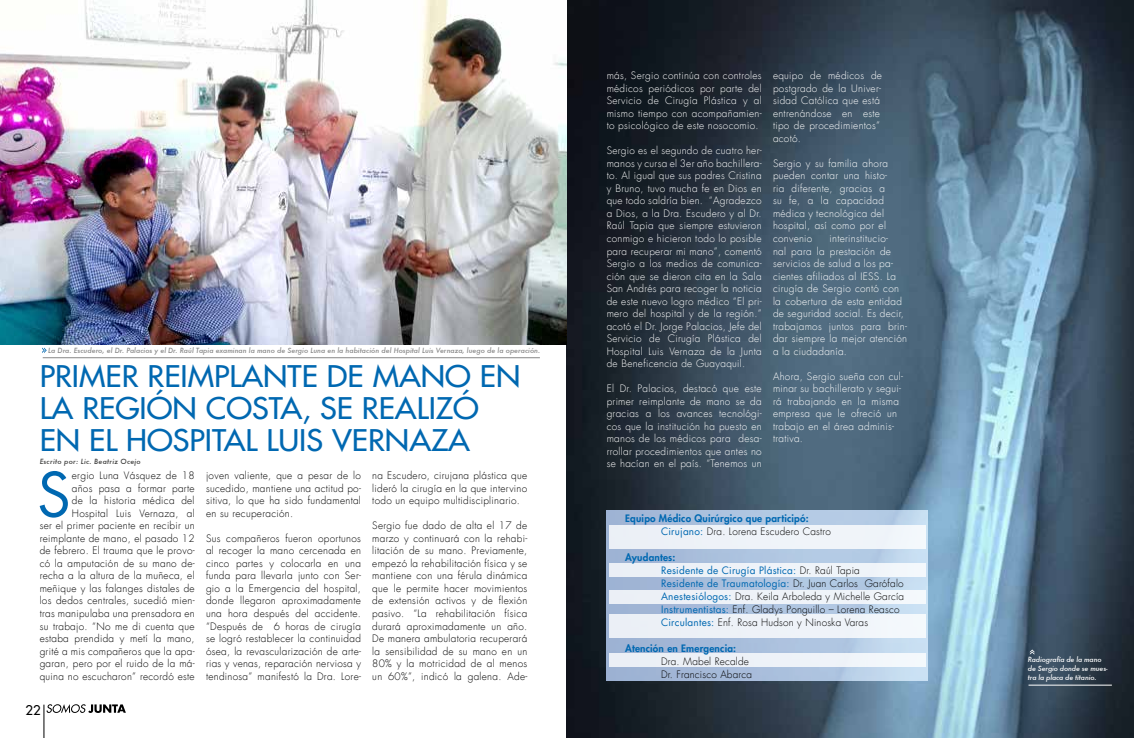
<style>
.page{position:relative;width:1134px;height:738px;background:#fff}
.page>*{position:absolute;margin:0;border:0;box-sizing:border-box;transform-origin:0 0}
.t1{font:59.7px "Futura";color:#0068b1}
.t2{font:29px/32px "Futura LT";color:#0068b1;scale:1.07 1}
.t3{font:13px "Futura LT";color:#000}
.t4{font:300 10px/12.5px "Futura";letter-spacing:.03em;color:#000;text-align:justify}
.t5{font:300 10px/12.5px "Futura";letter-spacing:.03em;color:#fff}
.t6{font:800 10px/13px "Futura";letter-spacing:.02em;color:#0068b1}
.t7{font:italic 500 7px "Futura";color:#878787}
.t8{font:italic 500 7px/9px "Futura";letter-spacing:-.02em;color:#fff}
.t9{font:italic 500 7px "Futura";letter-spacing:.03em;color:#3c3c3b}
.s1{font-weight:400}
.s2{font-weight:300;color:#000}
.s3{font-weight:800;color:#0068b1}
.s4{font-weight:400;color:#0068b1}
</style>
<div class="page">
<hr style="left:43px;top:704px;width:1px;height:33px;background:#000">
<svg style="left:47px;top:704px;width:79px;height:8px"></svg>
<img style="left:567px;top:0;width:567px;height:737px">
<svg style="left:607px;top:510px;width:321px;height:170px;background:#b1c6e0"></svg>
<div style="left:609px;top:524px;width:317px;height:24px;background:#eff3f9"></div>
<div style="left:609px;top:562px;width:317px;height:14px;background:#eff3f9"></div>
<div style="left:609px;top:589px;width:317px;height:14px;background:#eef3f8"></div>
<div style="left:609px;top:653px;width:317px;height:14px;background:#eef2f8"></div>
<div style="left:609px;top:613px;width:317px;height:24px;background:#eef2f8"></div>
<img style="left:0;top:0;width:567px;height:344px">
<hr style="left:43px;top:357px;width:497px;height:1px;background:#878787">
<svg style="left:42px;top:347px;width:5px;height:6px"></svg>
<hr style="left:1028px;top:684px;width:84px;height:1px;background:#fff">
<svg style="left:1029px;top:649px;width:6px;height:4px"></svg>
<p class="t7" style="left:48px;top:345px;width:493px">La Dra. Escudero, el Dr. Palacios y el Dr. Raúl Tapia examinan la mano de Sergio Luna en la habitación del Hospital Luis Vernaza, luego de la operación.</p>
<h2 class="t2" style="left:40px;top:360px;width:451px">PRIMER REIMPLANTE DE MANO EN<br>LA REGIÓN COSTA, SE REALIZÓ<br>EN EL HOSPITAL LUIS VERNAZA</h2>
<h1 class="t1" style="left:37px;top:453px;width:35px">S</h1>
<p class="t9" style="left:40px;top:456px;width:103px">Escrito por: Lic. Beatriz Ocejo</p>
<p class="t4" style="left:40px;top:469px;width:156px;text-align:right">ergio Luna Vásquez de 18<br>años pasa a formar parte<br>de la historia médica del<br>Hospital Luis Vernaza, al<br>ser el primer paciente en recibir un reimplante de mano, el pasado 12 de febrero. El trauma que le provo&shy;có la amputación de su mano de&shy;recha a la altura de la muñeca, el meñique y las falanges distales de los dedos centrales, sucedió mien&shy;tras manipulaba una prensadora en su trabajo. “No me di cuenta que estaba prendida y metí la mano, grité a mis compañeros que la apa&shy;garan, pero por el ruido de la má&shy;quina no escucharon” recordó este</p>
<p class="t4" style="left:206px;top:469px;width:156px">joven valiente, que a pesar de lo sucedido, mantiene una actitud po&shy;sitiva, lo que ha sido fundamental en su recuperación.</p>
<p class="t4" style="left:206px;top:531px;width:156px">Sus compañeros fueron oportunos al recoger la mano cercenada en cinco partes y colocarla en una funda para llevarla junto con Ser&shy;gio a la Emergencia del hospital, donde llegaron aproximadamente una hora después del accidente. “Después de 6 horas de cirugía se logró restablecer la continuidad ósea, la revascularización de arte&shy;rias y venas, reparación nerviosa y tendinosa” manifestó la Dra. Lore-</p>
<p class="t4" style="left:372px;top:469px;width:156px">na Escudero, cirujana plástica que lideró la cirugía en la que intervino todo un equipo multidisciplinario.</p>
<p class="t4" style="left:372px;top:519px;width:156px">Sergio fue dado de alta el 17 de marzo y continuará con la rehabi&shy;litación de su mano. Previamente, empezó la rehabilitación física y se mantiene con una férula dinámica que le permite hacer movimientos de extensión activos y de flexión pasivo. “La rehabilitación física durará aproximadamente un año.<br>De manera ambulatoria recuperará la sensibilidad de su mano en un 80% y la motricidad de al menos un 60%”, indicó la galena. Ade-</p>
<h3 class="t3" style="left:26px;top:700px;width:17px">22</h3>
<p class="t5" style="left:607px;top:69px;width:156px;text-align:justify">más, Sergio continúa con controles médicos periódicos por parte del Servicio de Cirugía Plástica y al mismo tiempo con acompañamien&shy;to psicológico de este nosocomio.</p>
<p class="t5" style="left:607px;top:144px;width:156px;text-align:justify">Sergio es el segundo de cuatro her&shy;manos y cursa el 3er año bachillera&shy;to. Al igual que sus padres Cristina y Bruno, tuvo mucha fe en Dios en que todo saldría bien. “Agradezco a Dios, a la Dra. Escudero y al Dr.<br>Raúl Tapia que siempre estuvieron conmigo e hicieron todo lo posible para recuperar mi mano”, comentó Sergio a los medios de comunica&shy;ción que se dieron cita en la Sala San Andrés para recoger la noticia de este nuevo logro médico “El pri&shy;mero del hospital y de la región.” acotó el Dr. Jorge Palacios, Jefe del Servicio de Cirugía Plástica del Hospital Luis Vernaza de la Junta de Beneficencia de Guayaquil.</p>
<p class="t5" style="left:607px;top:382px;width:156px;text-align:justify">El Dr. Palacios, destacó que este primer reimplante de mano se da gracias a los avances tecnológi&shy;cos que la institución ha puesto en manos de los médicos para desa&shy;rrollar procedimientos que antes no se hacían en el país. “Tenemos un</p>
<p class="t5" style="left:773px;top:69px;width:110px">equipo de médicos de postgrado de la Univer&shy;sidad Católica que está entrenándose en este tipo de procedimientos” acotó.</p>
<p class="t5" style="left:773px;top:157px;width:117px">Sergio y su familia ahora pueden contar una histo&shy;ria diferente, gracias a su fe, a la capacidad médica y tecnológica del hospital, así como por el convenio</p>
<p class="t5" style="left:773px;top:232px;width:135px;text-indent:57px">interinstitucio-<br>nal para la prestación de servicios de salud a los pa&shy;cientes afiliados al IESS. La cirugía de Sergio contó con la cobertura de esta entidad de seguridad social. Es decir, trabajamos juntos para brin&shy;dar siempre la mejor atención a la ciudadanía.</p>
<p class="t5" style="left:773px;top:369px;width:131px">Ahora, Sergio sueña con cul&shy;minar su bachillerato y segui&shy;rá trabajando en la misma empresa que le ofreció un trabajo en el área adminis&shy;trativa.</p>
<p class="t6" style="left:661px;top:510px;width:171px;text-indent:-36px">Equipo Médico Quirúrgico que participó:<br><span class="s1">Cirujano:</span> <span class="s2">Dra. Lorena Escudero Castro</span></p>
<p class="t4" style="left:661px;top:550px;width:245px;line-height:13px;text-align:left;text-indent:-36px"><span class="s3">Ayudantes:<br></span><span class="s4">Residente de Cirugía Plástica:</span> Dr. Raúl Tapia <span class="s4">Residente de Traumatología:</span> Dr. Juan Carlos Garófalo <span class="s4">Anestesiólogos:</span> Dra. Keila Arboleda y Michelle García <span class="s4">Instrumentistas:</span> Enf. Gladys Ponguillo – Lorena Reasco <span class="s4">Circulantes:</span> Enf. Rosa Hudson y Ninoska Varas</p>
<p class="t6" style="left:625px;top:640px;width:113px">Atención en Emergencia:</p>
<p class="t4" style="left:661px;top:654px;width:92px;line-height:13px">Dra. Mabel Recalde<br>Dr. Francisco Abarca</p>
<p class="t8" style="left:1028px;top:654px;width:81px">Radiografía de la mano de Sergio donde se mues&shy;tra la placa de titanio.</p>
</div>
